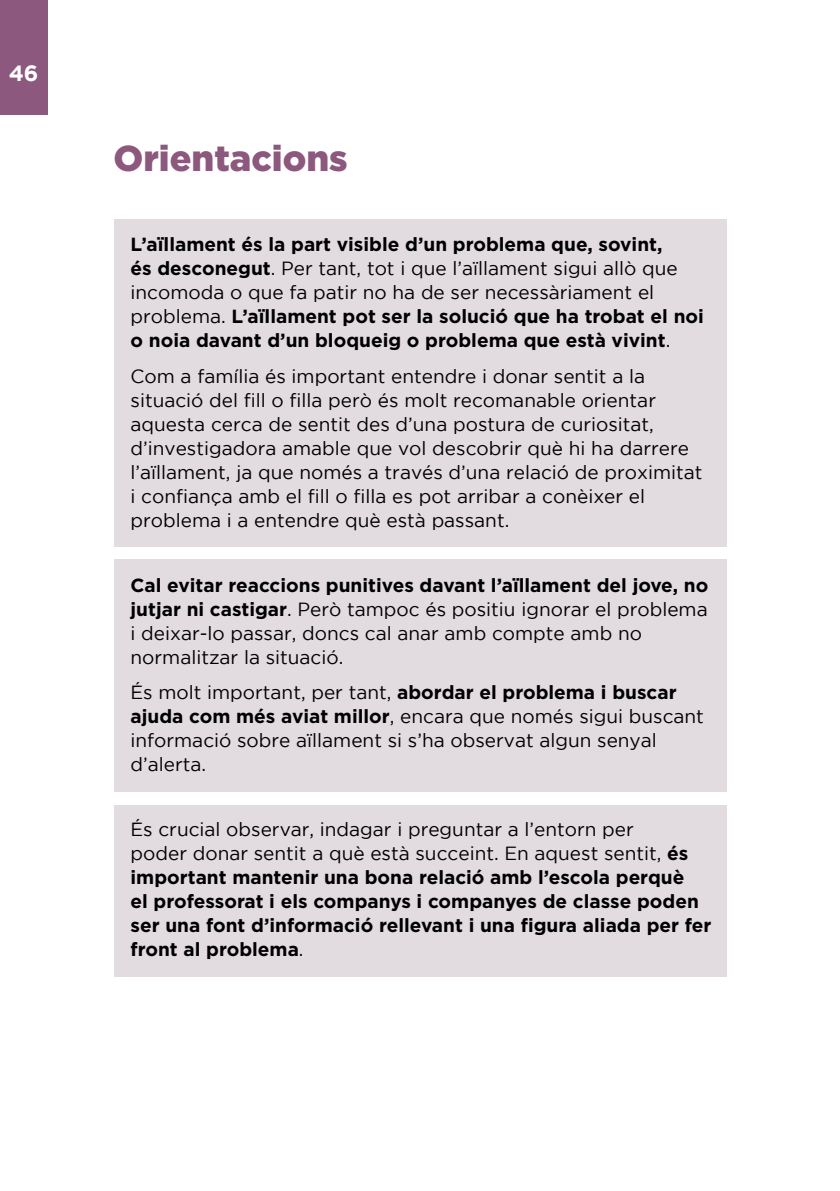
<style>
.page{position:relative;width:840px;height:1191px;background:#fff}
.page>*{position:absolute;margin:0;border:0;box-sizing:border-box;transform-origin:0 0}
.t1{font:900 36px "Gotham";color:#8c587d}
.t2{font:700 22px "Gotham";color:#fff}
.t3{font:19px/24px "Gotham";color:#000}
.t4{font:700 19px/24px "Gotham";color:#000}
.s1{font-weight:400}
.s2{font-weight:700}
</style>
<div class="page">
<div style="left:0;top:0;width:47px;height:115px;background:#8c587d"></div>
<div style="left:113px;top:219px;width:613px;height:149px;background:#e2dbe0"></div>
<div style="left:113px;top:352px;width:613px;height:195px;background:#e2dbe0"></div>
<div style="left:113px;top:559px;width:613px;height:125px;background:#e2dbe0"></div>
<div style="left:113px;top:667px;width:613px;height:124px;background:#e2dbe0"></div>
<div style="left:113px;top:805px;width:613px;height:172px;background:#e2dbe0"></div>
<p class="t2" style="left:9px;top:61px;width:31px">46</p>
<h1 class="t1" style="left:113px;top:133px;width:236px">Orientacions</h1>
<p class="t4" style="left:130px;top:232px;width:574px">L’aïllament és la part visible d’un problema que, sovint,<br>és desconegut<span class="s1">. Per tant, tot i que l’aïllament sigui allò que incomoda o que fa patir no ha de ser necessàriament el problema.</span> L’aïllament pot ser la solució que ha trobat el noi o noia davant d’un bloqueig o problema que està vivint<span class="s1">.</span></p>
<p class="t3" style="left:130px;top:364px;width:573px">Com a família és important entendre i donar sentit a la situació del fill o filla però és molt recomanable orientar aquesta cerca de sentit des d’una postura de curiositat, d’investigadora amable que vol descobrir què hi ha darrere l’aïllament, ja que només a través d’una relació de proximitat i confiança amb el fill o filla es pot arribar a conèixer el problema i a entendre què està passant.</p>
<p class="t3" style="left:130px;top:573px;width:579px"><span class="s2">Cal evitar reaccions punitives davant l’aïllament del jove, no jutjar ni castigar</span>. Però tampoc és positiu ignorar el problema i deixar-lo passar, doncs cal anar amb compte amb no normalitzar la situació.</p>
<p class="t3" style="left:130px;top:680px;width:574px">És molt important, per tant, <span class="s2">abordar el problema i buscar ajuda com més aviat millor</span>, encara que només sigui buscant informació sobre aïllament si s’ha observat algun senyal d’alerta.</p>
<p class="t4" style="left:130px;top:817px;width:582px"><span class="s1">És crucial observar, indagar i preguntar a l’entorn per<br>poder donar sentit a què està succeint. En aquest sentit,</span> és important mantenir una bona relació amb l’escola perquè<br>el professorat i els companys i companyes de classe poden ser una font d’informació rellevant i una figura aliada per fer front al problema<span class="s1">.</span></p>
</div>
